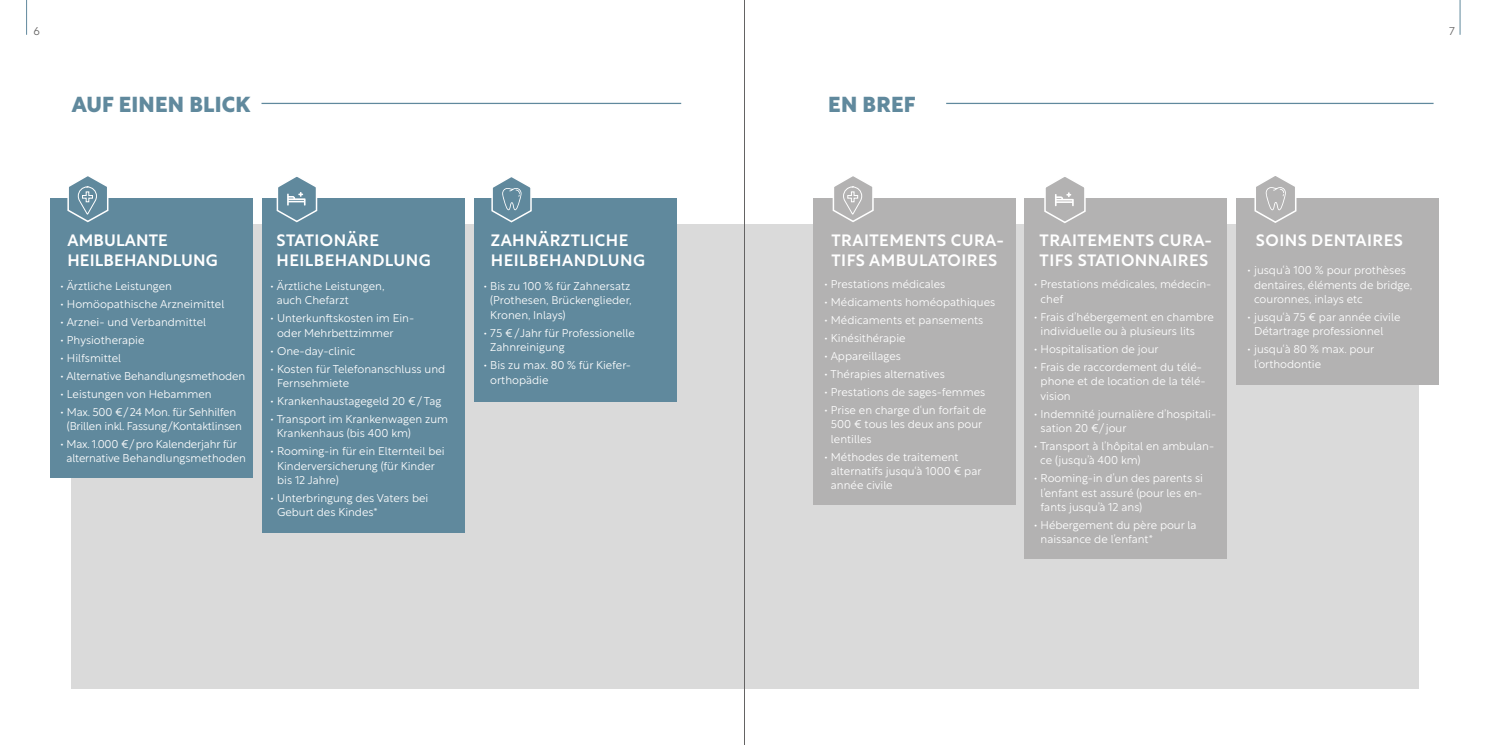
<style>
.page{position:relative;width:1489px;height:745px;background:#fff}
.page>*{position:absolute;margin:0;border:0;box-sizing:border-box;transform-origin:0 0}
.t1{font:800 21.25px "Rustica";letter-spacing:.01em;color:#60899d}
.t2{font:500 16.25px/19.5px "Rustica";letter-spacing:.03em;color:#fff}
.t3{font:500 16.25px/19.5px "Rustica";letter-spacing:.01em;color:#fff}
.t4{font:300 11.25px/14.4px "Rustica";color:#fff}
.t5{font:300 11.25px "Rustica";color:#646363}
</style>
<div class="page">
<hr style="left:1459px;top:0;width:1px;height:35px;background:#60899d">
<hr style="left:26px;top:0;width:1px;height:35px;background:#60899d">
<div style="left:71px;top:224px;width:1346px;height:464px;background:#dadada"></div>
<div style="left:1024px;top:198px;width:202px;height:359px;background:#b3b2b2"></div>
<div style="left:1235px;top:198px;width:202px;height:186px;background:#b3b2b2"></div>
<div style="left:262px;top:198px;width:202px;height:334px;background:#60899d"></div>
<div style="left:474px;top:198px;width:202px;height:203px;background:#60899d"></div>
<div style="left:51px;top:198px;width:202px;height:279px;background:#60899d"></div>
<svg style="left:276px;top:177px;width:42px;height:46px"></svg>
<svg style="left:1044px;top:177px;width:42px;height:46px"></svg>
<svg style="left:67px;top:176px;width:42px;height:47px"></svg>
<svg style="left:491px;top:177px;width:41px;height:46px"></svg>
<svg style="left:1254px;top:176px;width:43px;height:47px"></svg>
<div style="left:813px;top:198px;width:202px;height:306px;background:#b3b2b2"></div>
<svg style="left:832px;top:176px;width:42px;height:46px"></svg>
<hr style="left:261px;top:103px;width:420px;height:1px;background:#60899d">
<hr style="left:946px;top:103px;width:487px;height:1px;background:#60899d">
<hr style="left:744px;top:0;width:1px;height:744px;background:#646363">
<p class="t5" style="left:33px;top:21px;width:8px">6</p>
<p class="t5" style="left:1448px;top:21px;width:7px">7</p>
<h1 class="t1" style="left:72px;top:86px;width:180px">AUF EINEN BLICK</h1>
<h1 class="t1" style="left:828px;top:86px;width:89px">EN BREF</h1>
<h2 class="t3" style="left:67px;top:228px;width:152px">AMBULANTE<br>HEILBEHANDLUNG</h2>
<h2 class="t2" style="left:491px;top:228px;width:156px">ZAHNÄRZTLICHE<br>HEILBEHANDLUNG</h2>
<p class="t4" style="left:60px;top:277px;width:113px">• Ärztliche Leistungen</p>
<p class="t4" style="left:60px;top:295px;width:166px">• Homöopathische Arzneimittel</p>
<p class="t4" style="left:60px;top:313px;width:148px">• Arznei- und Verbandmittel</p>
<p class="t4" style="left:60px;top:331px;width:86px">• Physiotherapie</p>
<p class="t4" style="left:60px;top:349px;width:63px">• Hilfsmittel</p>
<p class="t4" style="left:60px;top:367px;width:186px">• Alternative Behandlungsmethoden</p>
<p class="t4" style="left:60px;top:385px;width:153px">• Leistungen von Hebammen</p>
<p class="t4" style="left:67px;top:403px;width:176px;text-indent:-7px">• Max. 500 €/24 Mon. für Sehhilfen (Brillen inkl. Fassung/Kontaktlinsen</p>
<p class="t4" style="left:67px;top:435px;width:181px;text-indent:-6px">• Max. 1.000 €/pro Kalenderjahr für alternative Behandlungsmethoden</p>
<h2 class="t2" style="left:276px;top:228px;width:156px">STATIONÄRE<br>HEILBEHANDLUNG</h2>
<p class="t4" style="left:277px;top:277px;width:109px;text-indent:-6px">• Ärztliche Leistungen, auch Chefarzt</p>
<p class="t4" style="left:277px;top:310px;width:139px;text-indent:-7px">• Unterkunftskosten im Ein&shy;oder Mehrbettzimmer</p>
<p class="t4" style="left:270px;top:342px;width:86px">• One-day-clinic</p>
<p class="t4" style="left:277px;top:360px;width:170px;text-indent:-7px">• Kosten für Telefonanschluss und<br>Fernsehmiete</p>
<p class="t4" style="left:270px;top:392px;width:172px">• Krankenhaustagegeld 20 €/Tag</p>
<p class="t4" style="left:277px;top:410px;width:173px;text-indent:-6px">• Transport im Krankenwagen zum<br>Krankenhaus (bis 400 km)</p>
<p class="t4" style="left:277px;top:442px;width:169px;text-indent:-7px">• Rooming-in für ein Elternteil bei<br>Kinderversicherung (für Kinder bis 12 Jahre)</p>
<p class="t4" style="left:277px;top:489px;width:153px;text-indent:-7px">• Unterbringung des Vaters bei<br>Geburt des Kindes*</p>
<p class="t4" style="left:490px;top:277px;width:143px;text-align:justify;text-indent:-7px">• Bis zu 100 % für Zahnersatz (Prothesen, Brückenglieder, Kronen, Inlays)</p>
<p class="t4" style="left:490px;top:324px;width:146px;text-indent:-7px">• 75 €/Jahr für Professionelle<br>Zahnreinigung</p>
<p class="t4" style="left:490px;top:356px;width:142px;text-indent:-7px">• Bis zu max. 80 % für Kiefer&shy;orthopädie</p>
<h2 class="t2" style="left:831px;top:228px;width:174px">TRAITEMENTS CURA-<br>TIFS AMBULATOIRES</h2>
<p class="t4" style="left:824px;top:275px;width:122px">• Prestations médicales</p>
<p class="t4" style="left:824px;top:293px;width:172px">• Médicaments homéopathiques</p>
<p class="t4" style="left:824px;top:311px;width:161px">• Médicaments et pansements</p>
<p class="t4" style="left:824px;top:329px;width:83px">• Kinésithérapie</p>
<p class="t4" style="left:824px;top:347px;width:78px">• Appareillages</p>
<p class="t4" style="left:824px;top:365px;width:122px">• Thérapies alternatives</p>
<p class="t4" style="left:824px;top:383px;width:163px">• Prestations de sages-femmes</p>
<p class="t4" style="left:831px;top:401px;width:157px;text-indent:-7px">• Prise en charge d‘un forfait de<br>500 € tous les deux ans pour lentilles</p>
<p class="t4" style="left:831px;top:448px;width:152px;text-indent:-7px">• Méthodes de traitement alternatifs jusqu‘à 1000 € par année civile</p>
<h2 class="t2" style="left:1039px;top:228px;width:174px">TRAITEMENTS CURA-<br>TIFS STATIONNAIRES</h2>
<p class="t4" style="left:1040px;top:275px;width:172px;text-indent:-7px">• Prestations médicales, médecin&shy;chef</p>
<p class="t4" style="left:1040px;top:308px;width:175px;text-indent:-7px">• Frais d’hébergement en chambre individuelle ou à plusieurs lits</p>
<p class="t4" style="left:1033px;top:340px;width:126px">• Hospitalisation de jour</p>
<p class="t4" style="left:1040px;top:358px;width:167px;text-indent:-7px">• Frais de raccordement du télé&shy;phone et de location de la télé&shy;vision</p>
<p class="t4" style="left:1040px;top:405px;width:177px;text-indent:-7px">• Indemnité journalière d’hospitali&shy;sation 20 €/jour</p>
<p class="t4" style="left:1040px;top:437px;width:175px;text-indent:-6px">• Transport à l’hôpital en ambulan&shy;ce (jusqu’à 400 km)</p>
<p class="t4" style="left:1040px;top:469px;width:164px;text-align:justify;text-indent:-7px">• Rooming-in d’un des parents si l’enfant est assuré (pour les en&shy;fants jusqu’à 12 ans)</p>
<p class="t4" style="left:1040px;top:516px;width:157px;text-indent:-7px">• Hébergement du père pour la naissance de l’enfant*</p>
<h2 class="t2" style="left:1255px;top:228px;width:149px">SOINS DENTAIRES</h2>
<p class="t4" style="left:1253px;top:261px;width:160px;text-indent:-7px">• jusqu‘à 100 % pour prothèses dentaires, éléments de bridge, couronnes, inlays etc</p>
<p class="t4" style="left:1253px;top:308px;width:148px;text-indent:-7px">• jusqu‘à 75 € par année civile<br>Détartrage professionnel</p>
<p class="t4" style="left:1253px;top:340px;width:122px;text-indent:-7px">• jusqu‘à 80 % max. pour l‘orthodontie</p>
</div>
